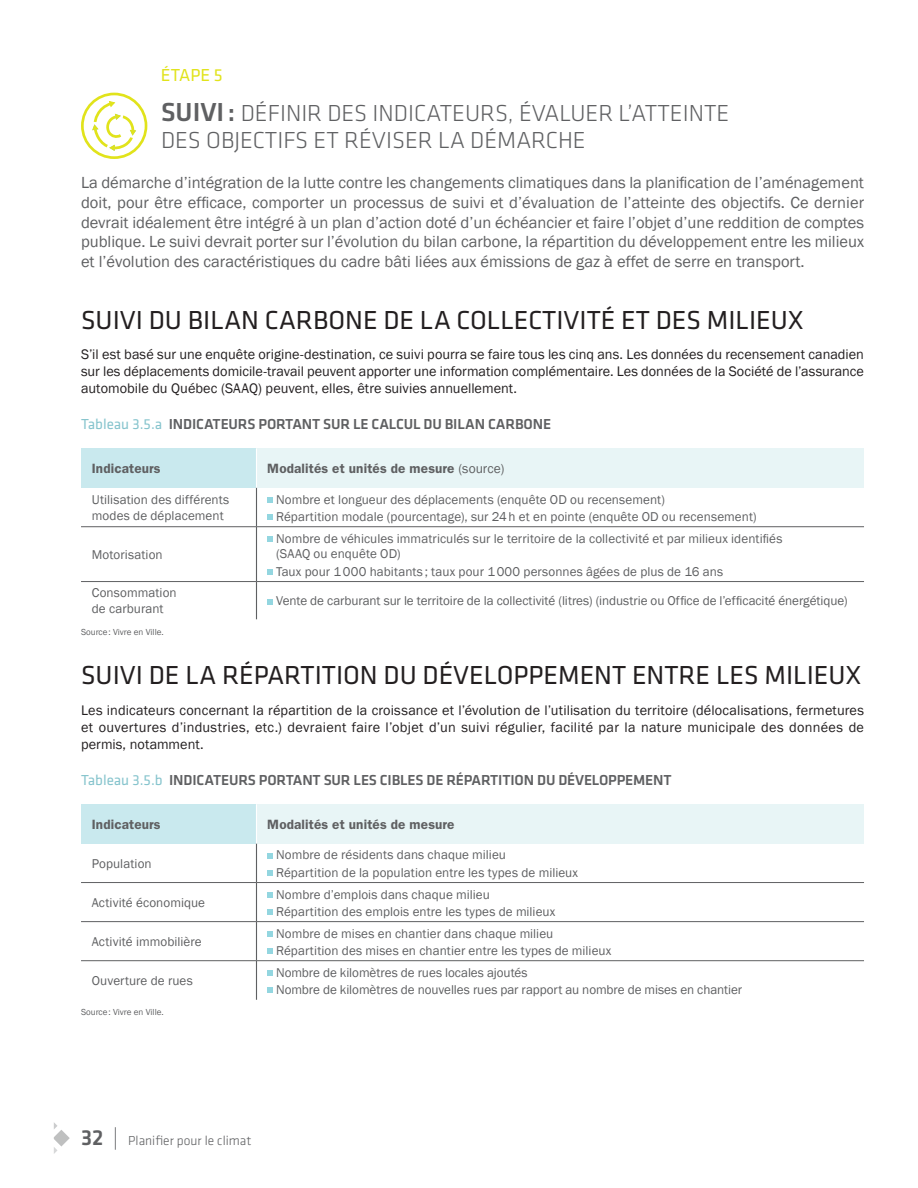
<style>
.page{position:relative;width:918px;height:1188px;background:#fff}
.page>*{position:absolute;margin:0;border:0;box-sizing:border-box;transform-origin:0 0}
.t1{font:27px "Klavika Basic";color:#231f20}
.t2{font:300 24px/27px "Klavika Basic";color:#5f6062}
.t3{font:18px "Klavika Basic";color:#e1e31b}
.t4{font:16.5px/19.8px "Franklin Gothic";color:#5f6062;text-align:justify}
.t5{font:500 15px "Klavika Basic";letter-spacing:-.01em;color:#5f6062}
.t6{font:14.25px/17.1px "Franklin Gothic";letter-spacing:.005em;color:#231f20;text-align:justify}
.t7{font:600 13.5px "Franklin Gothic";letter-spacing:.01em;color:#5f6062}
.t8{font:300 13.5px "Klavika Basic";color:#5f6062}
.t9{font:13.2px/17.1px "Franklin Gothic";letter-spacing:.005em;color:#5f6062}
.t10{font:9px "Franklin Gothic";color:#5f6062}
.s1{font-weight:500;font-size:27px}
.s2{font-weight:400;color:#86c4cd}
.s3{font-weight:400}
.s4{font-weight:500;font-size:22.5px}
.s5{font-size:22.5px}
</style>
<div class="page">
<svg style="left:54px;top:1122px;width:16px;height:32px"></svg>
<div style="left:81px;top:448px;width:175px;height:40px;background:#c9e9ee"></div>
<div style="left:256px;top:448px;width:608px;height:40px;background:#e8f5f6"></div>
<hr style="left:256px;top:488px;width:1px;height:39px;background:#5f6062">
<hr style="left:256px;top:527px;width:1px;height:54px;background:#5f6062">
<hr style="left:256px;top:582px;width:1px;height:37px;background:#5f6062">
<hr style="left:81px;top:526px;width:175px;height:1px;background:#5f6062">
<hr style="left:256px;top:526px;width:608px;height:1px;background:#5f6062">
<hr style="left:81px;top:581px;width:175px;height:1px;background:#5f6062">
<hr style="left:256px;top:581px;width:608px;height:1px;background:#5f6062">
<hr style="left:256px;top:448px;width:1px;height:40px;background:#fff">
<svg style="left:267px;top:498px;width:5px;height:5px"></svg>
<svg style="left:267px;top:515px;width:5px;height:5px"></svg>
<svg style="left:267px;top:537px;width:5px;height:5px"></svg>
<svg style="left:267px;top:570px;width:5px;height:5px"></svg>
<svg style="left:267px;top:599px;width:5px;height:6px"></svg>
<div style="left:81px;top:804px;width:175px;height:39px;background:#c9e9ee"></div>
<div style="left:256px;top:804px;width:608px;height:39px;background:#e8f5f6"></div>
<hr style="left:256px;top:843px;width:1px;height:39px;background:#5f6062">
<hr style="left:256px;top:883px;width:1px;height:38px;background:#5f6062">
<hr style="left:256px;top:922px;width:1px;height:39px;background:#5f6062">
<hr style="left:256px;top:961px;width:1px;height:39px;background:#5f6062">
<hr style="left:81px;top:882px;width:175px;height:1px;background:#5f6062">
<hr style="left:256px;top:882px;width:608px;height:1px;background:#5f6062">
<hr style="left:81px;top:921px;width:175px;height:1px;background:#5f6062">
<hr style="left:256px;top:921px;width:608px;height:1px;background:#5f6062">
<hr style="left:81px;top:960px;width:175px;height:1px;background:#5f6062">
<hr style="left:256px;top:960px;width:608px;height:1px;background:#5f6062">
<hr style="left:256px;top:804px;width:1px;height:39px;background:#fff">
<svg style="left:267px;top:854px;width:5px;height:5px"></svg>
<svg style="left:267px;top:871px;width:5px;height:5px"></svg>
<svg style="left:267px;top:893px;width:5px;height:5px"></svg>
<svg style="left:267px;top:910px;width:5px;height:5px"></svg>
<svg style="left:267px;top:932px;width:5px;height:5px"></svg>
<svg style="left:267px;top:949px;width:5px;height:5px"></svg>
<svg style="left:267px;top:971px;width:5px;height:5px"></svg>
<svg style="left:267px;top:988px;width:5px;height:5px"></svg>
<svg style="left:82px;top:94px;width:64px;height:64px"></svg>
<div style="left:81px;top:93px;width:66px;height:66px;border:3px solid #e1e31b;border-radius:50%"></div>
<svg style="left:92px;top:100px;width:45px;height:52px"></svg>
<h3 class="t3" style="left:161px;top:63px;width:63px">ÉTAPE 5</h3>
<h2 class="t2" style="left:161px;top:100px;width:570px"><span class="s1">SUIVI:</span> DÉFINIR DES INDICATEURS, ÉVALUER L’ATTEINTE<br>DES OBJECTIFS ET RÉVISER LA DÉMARCHE</h2>
<p class="t4" style="left:81px;top:173px;width:785px">La démarche d’intégration de la lutte contre les changements climatiques dans la planification de l’aménagement doit, pour être efficace, comporter un processus de suivi et d’évaluation de l’atteinte des objectifs. Ce dernier devrait idéalement être intégré à un plan d’action doté d’un échéancier et faire l’objet d’une reddition de comptes publique. Le suivi devrait porter sur l’évolution du bilan carbone, la répartition du développement entre les milieux et l’évolution des caractéristiques du cadre bâti liées aux émissions de gaz à effet de serre en transport.</p>
<h1 class="t1" style="left:81px;top:302px;width:724px">SUIVI DU BILAN CARBONE DE LA COLLECTIVITÉ ET DES MILIEUX</h1>
<p class="t6" style="left:81px;top:346px;width:785px">S’il est basé sur une enquête origine-destination, ce suivi pourra se faire tous les cinq ans. Les données du recensement canadien sur les déplacements domicile-travail peuvent apporter une information complémentaire. Les données de la Société de l’assurance automobile du Québec (SAAQ) peuvent, elles, être suivies annuellement.</p>
<p class="t5" style="left:81px;top:414px;width:472px"><span class="s2">Tableau 3.5.a</span> INDICATEURS PORTANT SUR LE CALCUL DU BILAN CARBONE</p>
<p class="t7" style="left:92px;top:461px;width:70px">Indicateurs</p>
<p class="t7" style="left:267px;top:461px;width:239px">Modalités et unités de mesure <span class="s3">(source)</span></p>
<p class="t9" style="left:92px;top:492px;width:139px;line-height:15.8px">Utilisation des différents modes de déplacement</p>
<p class="t9" style="left:276px;top:491px;width:482px">Nombre et longueur des déplacements (enquête OD ou recensement)<br>Répartition modale (pourcentage), sur 24h et en pointe (enquête OD ou recensement)</p>
<p class="t9" style="left:92px;top:546px;width:72px">Motorisation</p>
<p class="t9" style="left:276px;top:531px;width:508px;line-height:15.8px">Nombre de véhicules immatriculés sur le territoire de la collectivité et par milieux identifiés (SAAQ ou enquête OD)</p>
<p class="t9" style="left:276px;top:563px;width:449px">Taux pour 1000 habitants ; taux pour 1000 personnes âgées de plus de 16 ans</p>
<p class="t9" style="left:92px;top:585px;width:86px;line-height:15.8px">Consommation de carburant</p>
<p class="t9" style="left:276px;top:593px;width:573px">Vente de carburant sur le territoire de la collectivité (litres) (industrie ou Office de l’efficacité énergétique)</p>
<p class="t10" style="left:81px;top:626px;width:84px">Source: Vivre en Ville.</p>
<h1 class="t1" style="left:81px;top:658px;width:782px">SUIVI DE LA RÉPARTITION DU DÉVELOPPEMENT ENTRE LES MILIEUX</h1>
<p class="t6" style="left:81px;top:702px;width:785px">Les indicateurs concernant la répartition de la croissance et l’évolution de l’utilisation du territoire (délocalisations, fermetures et ouvertures d’industries, etc.) devraient faire l’objet d’un suivi régulier, facilité par la nature municipale des données de permis, notamment.</p>
<p class="t5" style="left:81px;top:770px;width:592px"><span class="s2">Tableau 3.5.b</span> INDICATEURS PORTANT SUR LES CIBLES DE RÉPARTITION DU DÉVELOPPEMENT</p>
<p class="t7" style="left:92px;top:816px;width:70px">Indicateurs</p>
<p class="t7" style="left:267px;top:816px;width:189px">Modalités et unités de mesure</p>
<p class="t9" style="left:92px;top:855px;width:61px">Population</p>
<p class="t9" style="left:276px;top:847px;width:304px">Nombre de résidents dans chaque milieu<br>Répartition de la population entre les types de milieux</p>
<p class="t9" style="left:92px;top:894px;width:115px">Activité économique</p>
<p class="t9" style="left:276px;top:886px;width:281px">Nombre d’emplois dans chaque milieu<br>Répartition des emplois entre les types de milieux</p>
<p class="t9" style="left:92px;top:933px;width:111px">Activité immobilière</p>
<p class="t9" style="left:276px;top:925px;width:337px">Nombre de mises en chantier dans chaque milieu<br>Répartition des mises en chantier entre les types de milieux</p>
<p class="t9" style="left:92px;top:972px;width:103px">Ouverture de rues</p>
<p class="t9" style="left:276px;top:964px;width:468px">Nombre de kilomètres de rues locales ajoutés<br>Nombre de kilomètres de nouvelles rues par rapport au nombre de mises en chantier</p>
<p class="t10" style="left:81px;top:1007px;width:84px">Source: Vivre en Ville.</p>
<p class="t8" style="left:81px;top:1132px;width:172px"><span class="s4">32</span> <span class="s5">|</span> Planifier pour le climat</p>
</div>
